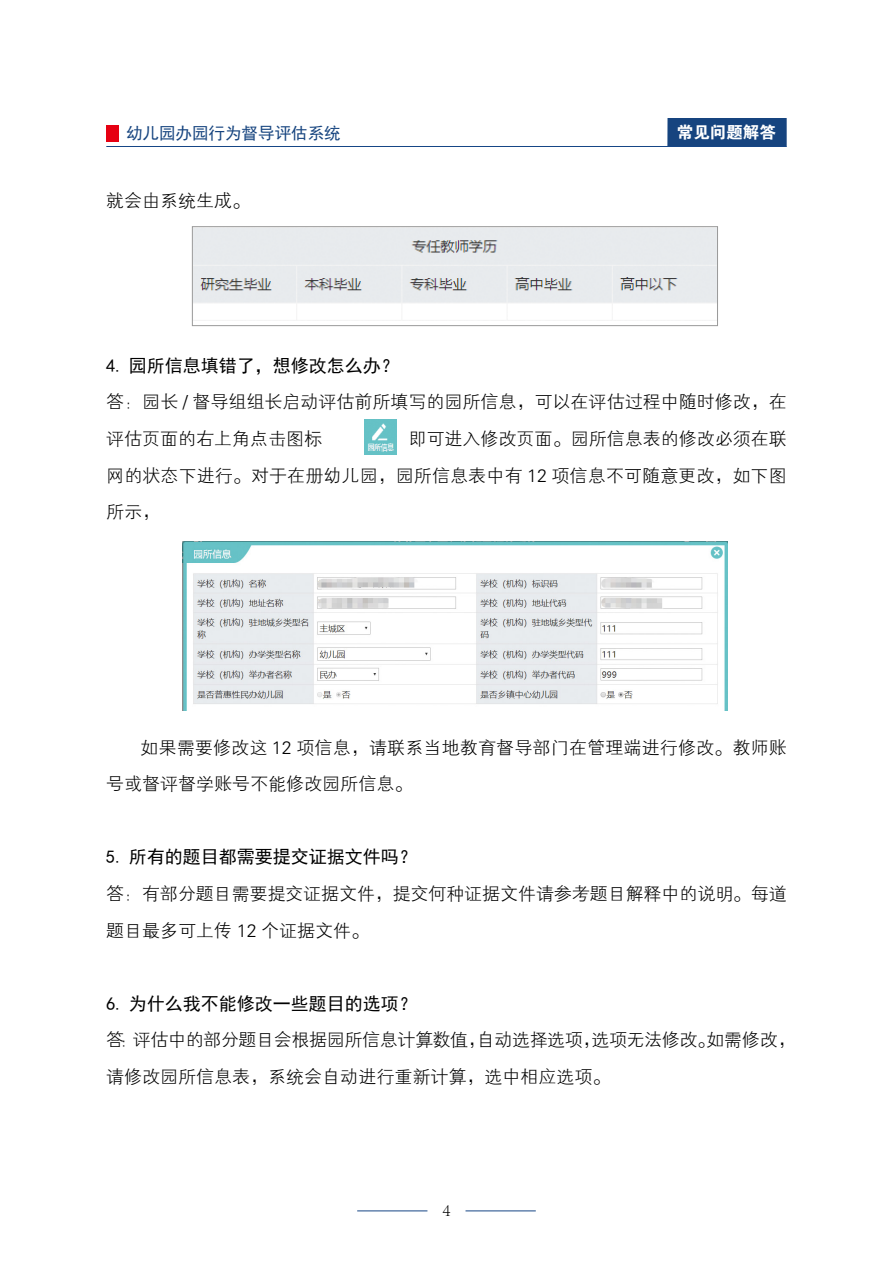
<style>
.page{position:relative;width:893px;height:1263px;background:#fff}
.page>*{position:absolute;margin:0;border:0;box-sizing:border-box;transform-origin:0 0}
.t1{font:18px/36.6px "FZXH1 JW GB1 0";color:#000}
.t2{font:18px/36.6px "FZXH1 JW GB1 0";letter-spacing:-.02em;color:#000}
.t3{font:18px "Sim Hei";color:#000}
.t4{font:300 18px "Adobe Song Std";color:#000}
.t5{font:16.5px "Sim Hei";color:#16447f}
.t6{font:16.5px "FZDHTK GBK1 0";color:#fff}
</style>
<div class="page">
<div style="left:667px;top:118px;width:120px;height:28px;background:#16447f"></div>
<div style="left:106px;top:125px;width:13px;height:17px;background:#e60012"></div>
<hr style="left:106px;top:146px;width:681px;height:1px;background:#164686">
<hr style="left:357px;top:1210px;width:70px;height:1px;background:#164686">
<hr style="left:465px;top:1210px;width:71px;height:1px;background:#164686">
<img style="left:183px;top:541px;width:544px;height:169px">
<img style="left:364px;top:419px;width:32px;height:36px">
<img style="left:194px;top:228px;width:522px;height:93px">
<div style="left:192px;top:226px;width:526px;height:100px;border:1px solid #999"></div>
<p class="t5" style="left:126px;top:125px;width:216px">幼儿园办园行为督导评估系统</p>
<p class="t6" style="left:677px;top:123px;width:101px">常见问题解答</p>
<p class="t1" style="left:106px;top:183px;width:145px">就会由系统生成。</p>
<p class="t3" style="left:106px;top:356px;width:294px">4. 园所信息填错了，想修改怎么办？</p>
<p class="t1" style="left:106px;top:384px;width:682px">答：园长 / 督导组组长启动评估前所填写的园所信息，可以在评估过程中随时修改，在评估页面的右上角点击图标</p>
<p class="t1" style="left:106px;top:421px;width:682px;text-align:justify;text-indent:284px">，即可进入修改页面。园所信息表的修改必须在联网的状态下进行。对于在册幼儿园，园所信息表中有 12 项信息不可随意更改，如下图所示，</p>
<p class="t1" style="left:106px;top:729px;width:682px;text-indent:34px">如果需要修改这 12 项信息，请联系当地教育督导部门在管理端进行修改。教师账号或督评督学账号不能修改园所信息。</p>
<p class="t3" style="left:106px;top:848px;width:312px">5. 所有的题目都需要提交证据文件吗？</p>
<p class="t1" style="left:106px;top:876px;width:682px">答：有部分题目需要提交证据文件，提交何种证据文件请参考题目解释中的说明。每道题目最多可上传 12 个证据文件。</p>
<p class="t3" style="left:106px;top:994px;width:312px">6. 为什么我不能修改一些题目的选项？</p>
<p class="t2" style="left:106px;top:1022px;width:691px">答：评估中的部分题目会根据园所信息计算数值，自动选择选项，选项无法修改。如需修改，请修改园所信息表，系统会自动进行重新计算，选中相应选项。</p>
<p class="t4" style="left:442px;top:1200px;width:10px">4</p>
</div>
